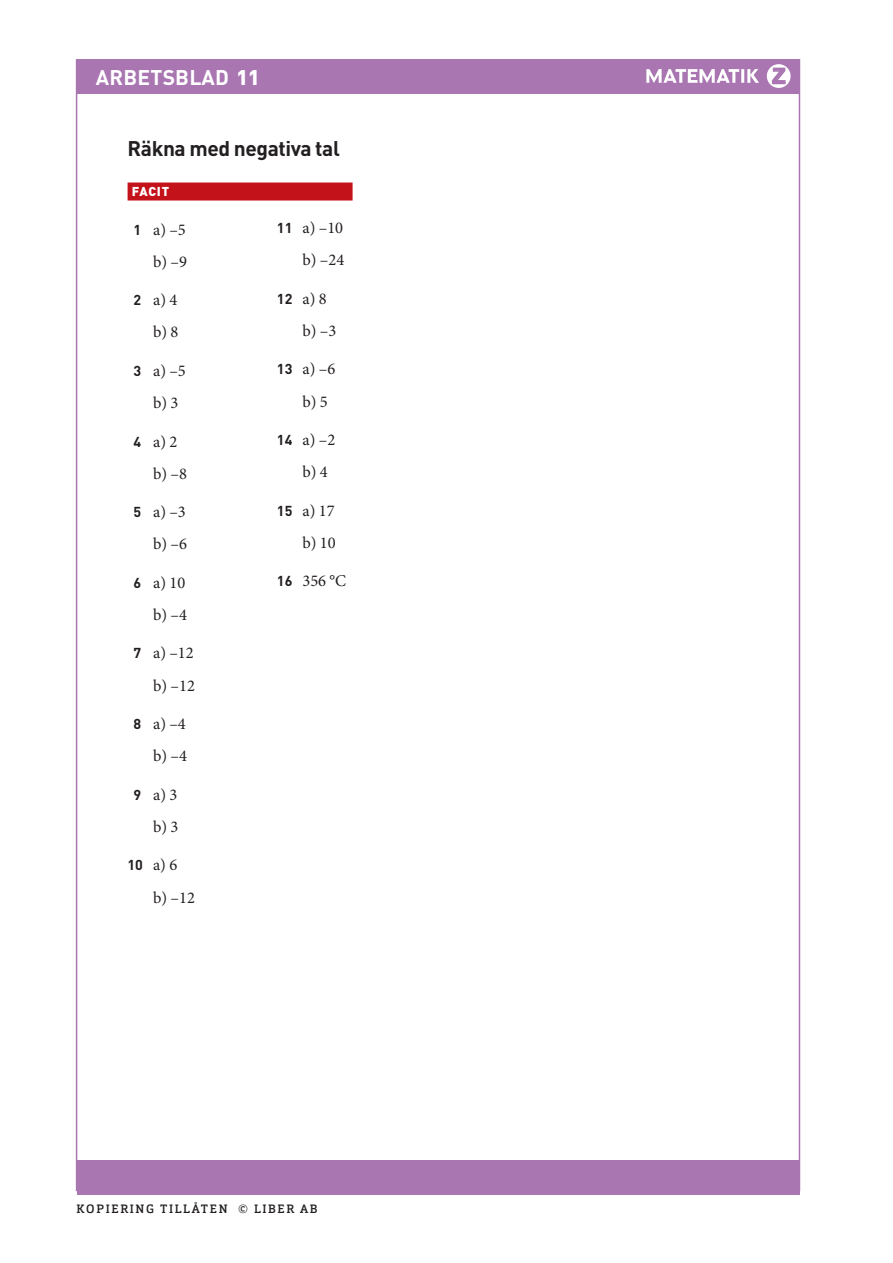
<style>
.page{position:relative;width:893px;height:1263px;background:#fff}
.page>*{position:absolute;margin:0;border:0;box-sizing:border-box;transform-origin:0 0}
.R_OH{font:700 21px "DIN Pro";letter-spacing:-.02em;color:#231f20}
.Antal_ratt{font:700 21px "DIN Pro";letter-spacing:.01em;color:#fff}
.t1{font:900 21px "DIN Pro";letter-spacing:.01em;color:#fff}
.t2{font:700 21px "Arial";color:#a976b2}
.Facit_ab{font:16.5px "Minion Pro";color:#231f20}
.Uppgift_luft_över_li{font:16.5px "Minion Pro";color:#231f20}
.R_Facit_2{font:900 12.75px "DIN Pro";letter-spacing:.055em;color:#fff}
.t3{font:500 12px "Orgon Slab";letter-spacing:.14em;color:#231f20}
.s1{font-weight:900}
.s2{font-family:"DIN Pro";font-weight:700;font-size:14.25px}
</style>
<div class="page">
<div style="left:77px;top:59px;width:722px;height:34px;background:#a976b2"></div>
<div style="left:77px;top:1160px;width:722px;height:34px;background:#a976b2"></div>
<div style="left:767px;top:64px;width:24px;height:24px;background:#fff;border-radius:50%"></div>
<svg style="left:646px;top:69px;width:113px;height:14px"></svg>
<svg style="left:772px;top:67px;width:14px;height:18px"></svg>
<div style="left:128px;top:183px;width:225px;height:18px;background:#c4121a"></div>
<p class="Antal_ratt" style="left:96px;top:63px;width:165px">ARBETSBLAD <span class="s1">11</span></p>
<p class="t2" style="left:772px;top:61px;width:14px">Z</p>
<p class="t1" style="left:101px;top:64px;width:135px">ARBETSBLAD</p>
<p class="R_OH" style="left:128px;top:134px;width:214px">Räkna med negativa tal</p>
<p class="R_Facit_2" style="left:132px;top:183px;width:39px">FACIT</p>
<p class="Facit_ab" style="left:134px;top:218px;width:54px"><span class="s2">1</span> a) –5</p>
<p class="Uppgift_luft_över_li" style="left:153px;top:250px;width:35px">b) –9</p>
<p class="Facit_ab" style="left:134px;top:289px;width:45px"><span class="s2">2</span> a) 4</p>
<p class="Uppgift_luft_över_li" style="left:153px;top:321px;width:27px">b) 8</p>
<p class="Facit_ab" style="left:134px;top:360px;width:54px"><span class="s2">3</span> a) –5</p>
<p class="Uppgift_luft_över_li" style="left:153px;top:392px;width:27px">b) 3</p>
<p class="Facit_ab" style="left:134px;top:430px;width:45px"><span class="s2">4</span> a) 2</p>
<p class="Uppgift_luft_över_li" style="left:153px;top:462px;width:35px">b) –8</p>
<p class="Facit_ab" style="left:134px;top:501px;width:54px"><span class="s2">5</span> a) –3</p>
<p class="Uppgift_luft_över_li" style="left:153px;top:533px;width:35px">b) –6</p>
<p class="Facit_ab" style="left:134px;top:571px;width:53px"><span class="s2">6</span> a) 10</p>
<p class="Uppgift_luft_över_li" style="left:153px;top:604px;width:35px">b) –4</p>
<p class="Facit_ab" style="left:134px;top:642px;width:62px"><span class="s2">7</span> a) –12</p>
<p class="Uppgift_luft_över_li" style="left:153px;top:674px;width:43px">b) –12</p>
<p class="Facit_ab" style="left:134px;top:713px;width:54px"><span class="s2">8</span> a) –4</p>
<p class="Uppgift_luft_över_li" style="left:153px;top:745px;width:35px">b) –4</p>
<p class="Facit_ab" style="left:134px;top:783px;width:45px"><span class="s2">9</span> a) 3</p>
<p class="Uppgift_luft_över_li" style="left:153px;top:815px;width:27px">b) 3</p>
<p class="Facit_ab" style="left:128px;top:854px;width:51px"><span class="s2">10</span> a) 6</p>
<p class="Uppgift_luft_över_li" style="left:153px;top:886px;width:43px">b) –12</p>
<p class="Facit_ab" style="left:277px;top:217px;width:68px"><span class="s2">11</span> a) –10</p>
<p class="Uppgift_luft_över_li" style="left:302px;top:249px;width:43px">b) –24</p>
<p class="Facit_ab" style="left:277px;top:287px;width:51px"><span class="s2">12</span> a) 8</p>
<p class="Uppgift_luft_över_li" style="left:302px;top:320px;width:35px">b) –3</p>
<p class="Facit_ab" style="left:277px;top:358px;width:60px"><span class="s2">13</span> a) –6</p>
<p class="Uppgift_luft_över_li" style="left:302px;top:390px;width:27px">b) 5</p>
<p class="Facit_ab" style="left:277px;top:429px;width:60px"><span class="s2">14</span> a) –2</p>
<p class="Uppgift_luft_över_li" style="left:302px;top:461px;width:27px">b) 4</p>
<p class="Facit_ab" style="left:277px;top:499px;width:59px"><span class="s2">15</span> a) 17</p>
<p class="Uppgift_luft_över_li" style="left:302px;top:531px;width:35px">b) 10</p>
<p class="Uppgift_luft_över_li" style="left:277px;top:570px;width:71px"><span class="s2">16</span> 356 °C</p>
<p class="t3" style="left:77px;top:1201px;width:243px">KOPIERING TILLÅTEN © LIBER AB</p>
</div>
